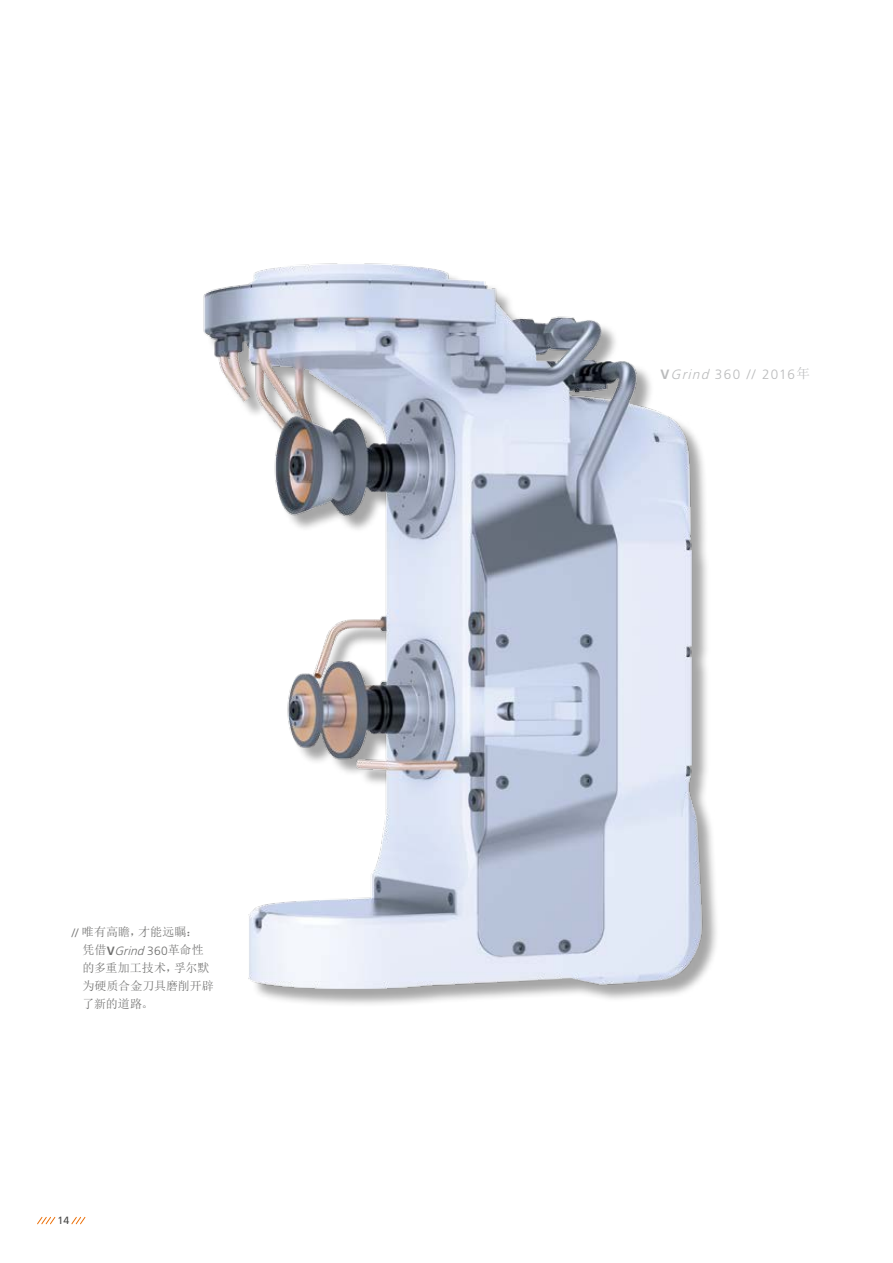
<style>
.page{position:relative;width:893px;height:1263px;background:#fff}
.page>*{position:absolute;margin:0;border:0;box-sizing:border-box;transform-origin:0 0}
.t1{font:300 13.5px "Frutiger LT";letter-spacing:.085em;color:#bbbcbd}
.t2{font:12px/18px "Sim Sun";color:#6f6f6e}
.t3{font:10.5px "Frutiger LT";color:#494948}
.s1{font-family:"Frutiger LT";font-weight:300}
.s2{font-family:"Frutiger LT";font-weight:700}
.s3{font-family:"Frutiger LT";font-weight:300;font-style:italic}
.s4{font-weight:700}
.s5{font-style:italic}
.s6{font-family:"Sim Sun";font-weight:400}
</style>
<div class="page">
<img style="left:203px;top:263px;width:514px;height:742px">
<svg style="left:37px;top:1216px;width:19px;height:9px"></svg>
<svg style="left:71px;top:1216px;width:15px;height:9px"></svg>
<p class="t2" style="left:82px;top:923px;width:133px;text-indent:-11px"><span class="s1">//</span> 唯有高瞻，才能远瞩：<br>凭借<span class="s2">V</span><span class="s3">Grind</span> <span class="s1">360</span>革命性的多重加工技术，孚尔默为硬质合金刀具磨削开辟了新的道路。</p>
<p class="t3" style="left:57px;top:1214px;width:13px">14</p>
<p class="t1" style="left:661px;top:366px;width:151px"><span class="s4">V</span><span class="s5">Grind</span> 360 // 2016<span class="s6">年</span></p>
</div>
